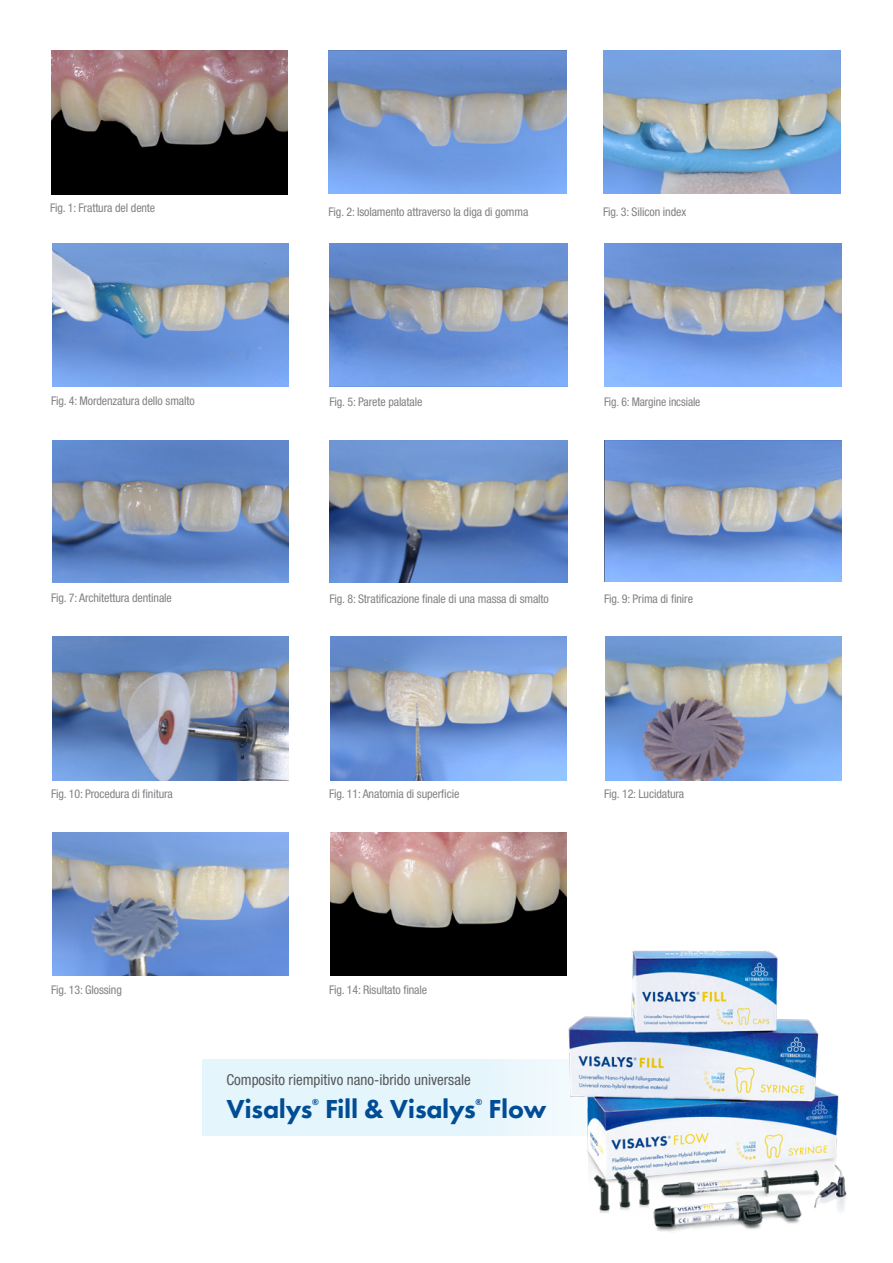
<style>
.page{position:relative;width:893px;height:1263px;background:#fff}
.page>*{position:absolute;margin:0;border:0;box-sizing:border-box;transform-origin:0 0}
.t1{font:800 27px "Futura PT";letter-spacing:-.01em;color:#014d95}
.t2{font:condensed 15px "Helvetica Neue LTW1 G";color:#57585a}
.t3{font:condensed 12px "Helvetica Neue LTW1 G";letter-spacing:-.01em;color:#808285}
.t4{font:800 9px "Futura PT";color:#014d95}
</style>
<div class="page">
<div style="left:202px;top:1060px;width:469px;height:76px;background:#e4f5fc"></div>
<img style="left:52px;top:440px;width:237px;height:143px">
<img style="left:330px;top:440px;width:237px;height:143px">
<img style="left:330px;top:243px;width:237px;height:143px">
<img style="left:604px;top:243px;width:238px;height:143px">
<img style="left:52px;top:243px;width:237px;height:143px">
<img style="left:604px;top:440px;width:238px;height:141px">
<img style="left:52px;top:637px;width:237px;height:143px">
<img style="left:52px;top:832px;width:237px;height:143px">
<img style="left:330px;top:637px;width:237px;height:143px">
<img style="left:330px;top:832px;width:237px;height:143px">
<img style="left:605px;top:637px;width:237px;height:143px">
<img style="left:329px;top:51px;width:237px;height:143px">
<img style="left:603px;top:51px;width:238px;height:143px">
<img style="left:51px;top:51px;width:237px;height:143px">
<img style="left:534px;top:936px;width:313px;height:296px">
<p class="t3" style="left:50px;top:201px;width:107px">Fig. 1: Frattura del dente</p>
<p class="t3" style="left:329px;top:205px;width:201px">Fig. 2: Isolamento attraverso la diga di gomma</p>
<p class="t3" style="left:603px;top:205px;width:85px">Fig. 3: Silicon index</p>
<p class="t3" style="left:51px;top:393px;width:145px">Fig. 4: Mordenzatura dello smalto</p>
<p class="t3" style="left:330px;top:395px;width:94px">Fig. 5: Parete palatale</p>
<p class="t3" style="left:604px;top:395px;width:98px">Fig. 6: Margine incsiale</p>
<p class="t3" style="left:51px;top:590px;width:122px">Fig. 7: Architettura dentinale</p>
<p class="t3" style="left:330px;top:592px;width:221px">Fig. 8: Stratificazione finale di una massa di smalto</p>
<p class="t3" style="left:604px;top:592px;width:90px">Fig. 9: Prima di finire</p>
<p class="t3" style="left:51px;top:787px;width:123px">Fig. 10: Procedura di finitura</p>
<p class="t3" style="left:329px;top:787px;width:132px">Fig. 11: Anatomia di superficie</p>
<p class="t3" style="left:604px;top:787px;width:82px">Fig. 12: Lucidatura</p>
<p class="t3" style="left:51px;top:982px;width:72px">Fig. 13: Glossing</p>
<p class="t3" style="left:329px;top:982px;width:100px">Fig. 14: Risultato finale</p>
<p class="t2" style="left:226px;top:1071px;width:246px">Composito riempitivo nano-ibrido universale</p>
<p class="t1" style="left:226px;top:1092px;width:88px">Visalys</p>
<p class="t4" style="left:312px;top:1096px;width:8px">®</p>
<p class="t1" style="left:325px;top:1092px;width:152px">Fill &amp; Visalys</p>
<p class="t4" style="left:476px;top:1096px;width:8px">®</p>
<p class="t1" style="left:488px;top:1092px;width:60px">Flow</p>
</div>
